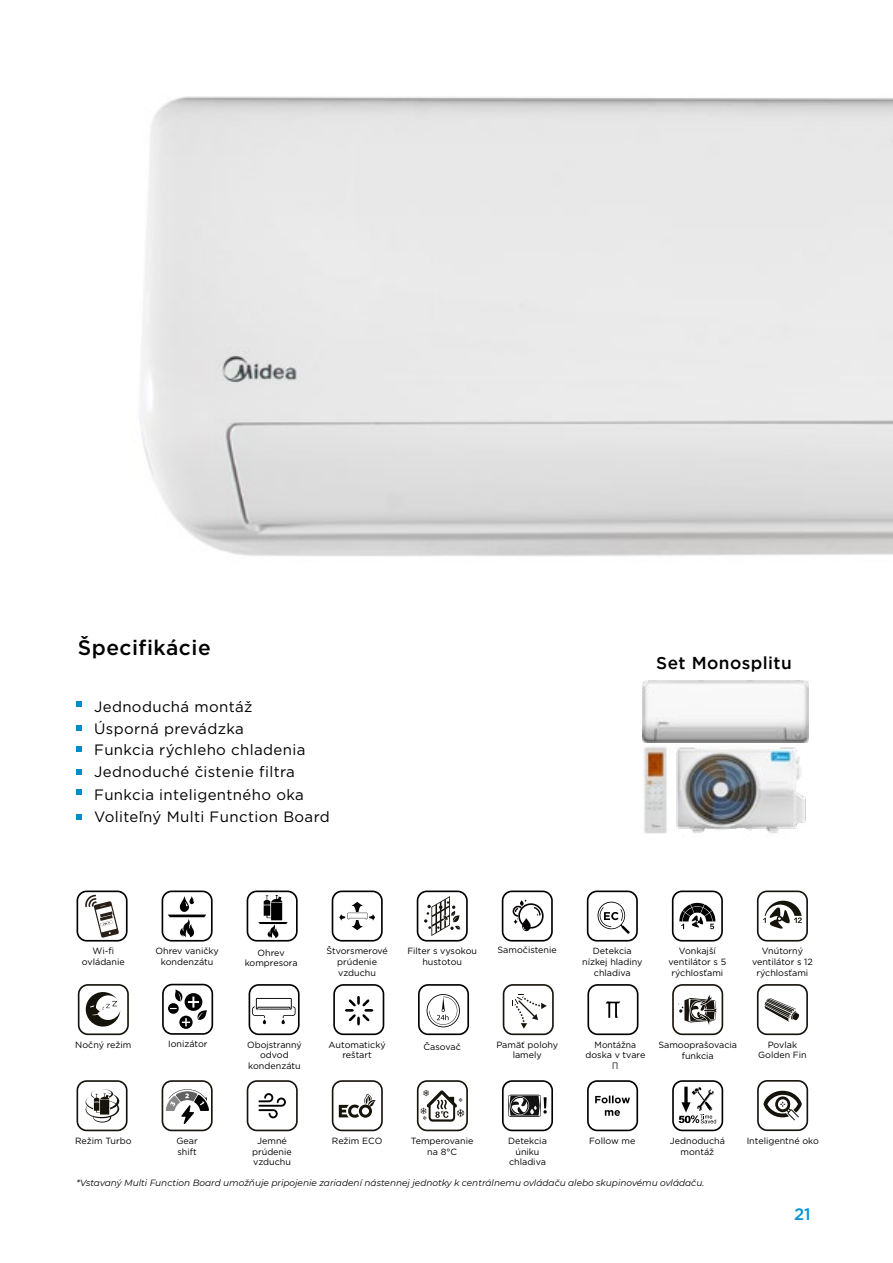
<style>
.page{position:relative;width:893px;height:1263px;background:#fff}
.page>*{position:absolute;margin:0;border:0;box-sizing:border-box;transform-origin:0 0}
.t1{font:500 21px "Gotham";letter-spacing:.025em;color:#000}
.t2{font:500 17.25px "Gotham";letter-spacing:.025em;color:#000}
.t3{font:500 16.5px "Gotham";color:#0093d6}
.t4{font:15px/21.6px "Gotham";letter-spacing:.025em;color:#000}
.t5{font:9px/10.8px "Gotham";color:#000;text-align:center}
.t6{font:italic 9px "Montserrat";color:#000}
.t7{font:9px/10.8px "Gotham";color:#000;text-align:center;scale:.95 1}
.t8{font:9px "Century Gothic";color:#000}
</style>
<div class="page">
<img style="left:140px;top:96px;width:753px;height:460px">
<img style="left:643px;top:747px;width:24px;height:87px">
<img style="left:676px;top:747px;width:130px;height:86px">
<img style="left:642px;top:680px;width:166px;height:62px">
<svg style="left:77px;top:701px;width:5px;height:6px"></svg>
<svg style="left:77px;top:725px;width:5px;height:6px"></svg>
<svg style="left:77px;top:746px;width:5px;height:6px"></svg>
<svg style="left:77px;top:789px;width:5px;height:6px"></svg>
<svg style="left:77px;top:769px;width:5px;height:6px"></svg>
<svg style="left:77px;top:814px;width:5px;height:6px"></svg>
<svg style="left:757px;top:1080px;width:51px;height:51px"></svg>
<svg style="left:77px;top:890px;width:51px;height:51px"></svg>
<svg style="left:162px;top:890px;width:51px;height:51px"></svg>
<svg style="left:247px;top:890px;width:51px;height:51px"></svg>
<svg style="left:332px;top:890px;width:51px;height:51px"></svg>
<svg style="left:417px;top:890px;width:51px;height:51px"></svg>
<svg style="left:502px;top:890px;width:51px;height:51px"></svg>
<svg style="left:587px;top:890px;width:51px;height:51px"></svg>
<svg style="left:672px;top:890px;width:51px;height:51px"></svg>
<svg style="left:757px;top:984px;width:51px;height:51px"></svg>
<svg style="left:417px;top:1080px;width:51px;height:51px"></svg>
<svg style="left:332px;top:1080px;width:51px;height:51px"></svg>
<svg style="left:77px;top:1080px;width:51px;height:51px"></svg>
<svg style="left:757px;top:890px;width:51px;height:51px"></svg>
<svg style="left:503px;top:984px;width:51px;height:51px"></svg>
<svg style="left:672px;top:984px;width:51px;height:51px"></svg>
<svg style="left:333px;top:984px;width:51px;height:51px"></svg>
<svg style="left:418px;top:984px;width:51px;height:51px"></svg>
<svg style="left:78px;top:984px;width:51px;height:51px"></svg>
<svg style="left:587px;top:984px;width:51px;height:51px"></svg>
<svg style="left:162px;top:1080px;width:51px;height:51px"></svg>
<svg style="left:247px;top:1080px;width:51px;height:51px"></svg>
<svg style="left:502px;top:1080px;width:51px;height:51px"></svg>
<svg style="left:587px;top:1080px;width:51px;height:51px"></svg>
<svg style="left:672px;top:1080px;width:51px;height:51px"></svg>
<svg style="left:249px;top:984px;width:51px;height:51px"></svg>
<svg style="left:162px;top:984px;width:51px;height:51px"></svg>
<h1 class="t1" style="left:78px;top:633px;width:134px">Špecifikácie</h1>
<h3 class="t4" style="left:94px;top:695px;width:213px">Jednoduchá montáž<br>Úsporná prevádzka<br>Funkcia rýchleho chladenia</h3>
<h3 class="t4" style="left:94px;top:761px;width:202px">Jednoduché čistenie filtra</h3>
<h3 class="t4" style="left:94px;top:806px;width:237px">Voliteľný Multi Function Board</h3>
<h3 class="t4" style="left:94px;top:784px;width:211px">Funkcia inteligentného oka</h3>
<h2 class="t2" style="left:656px;top:653px;width:137px">Set Monosplitu</h2>
<p class="t5" style="left:82px;top:945px;width:44px">Wi-fi ovládanie</p>
<p class="t5" style="left:155px;top:945px;width:65px">Ohrev vaničky kondenzátu</p>
<p class="t5" style="left:75px;top:1039px;width:58px">Nočný režim</p>
<p class="t5" style="left:168px;top:1038px;width:41px">Ionizátor</p>
<p class="t5" style="left:245px;top:947px;width:54px">Ohrev kompresora</p>
<p class="t5" style="left:326px;top:945px;width:63px">Štvorsmerové prúdenie vzduchu</p>
<p class="t5" style="left:407px;top:945px;width:71px">Filter s vysokou hustotou</p>
<p class="t5" style="left:497px;top:944px;width:61px">Samočistenie</p>
<p class="t5" style="left:582px;top:945px;width:62px">Detekcia nízkej hladiny chladiva</p>
<p class="t5" style="left:668px;top:945px;width:59px">Vonkajší ventilátor s 5 rýchlosťami</p>
<p class="t5" style="left:752px;top:945px;width:62px">Vnútorný ventilátor s 12 rýchlosťami</p>
<p class="t5" style="left:247px;top:1039px;width:56px">Obojstranný odvod kondenzátu</p>
<p class="t5" style="left:329px;top:1039px;width:59px">Automatický reštart</p>
<p class="t5" style="left:424px;top:1041px;width:39px">Časovač</p>
<p class="t5" style="left:496px;top:1039px;width:63px">Pamäť polohy lamely</p>
<p class="t7" style="left:585px;top:1039px;width:65px">Montážna doska v tvare</p>
<p class="t8" style="left:612px;top:1060px;width:8px">Π</p>
<p class="t5" style="left:658px;top:1039px;width:80px">Samooprašovacia funkcia</p>
<p class="t5" style="left:758px;top:1039px;width:50px">Povlak<br>Golden Fin</p>
<p class="t5" style="left:75px;top:1135px;width:58px">Režim Turbo</p>
<p class="t5" style="left:176px;top:1135px;width:23px;text-align:left">Gear shift</p>
<p class="t5" style="left:252px;top:1135px;width:41px">Jemné prúdenie vzduchu</p>
<p class="t5" style="left:332px;top:1135px;width:52px">Režim ECO</p>
<p class="t5" style="left:411px;top:1135px;width:64px">Temperovanie na 8°C</p>
<p class="t5" style="left:508px;top:1135px;width:40px">Detekcia úniku chladiva</p>
<p class="t5" style="left:589px;top:1135px;width:48px">Follow me</p>
<p class="t5" style="left:670px;top:1135px;width:57px">Jednoduchá montáž</p>
<p class="t5" style="left:747px;top:1135px;width:74px">Inteligentné oko</p>
<p class="t6" style="left:77px;top:1176px;width:629px">*Vstavaný Multi Function Board umožňuje pripojenie zariadení nástennej jednotky k centrálnemu ovládaču alebo skupinovému ovládaču.</p>
<h3 class="t3" style="left:794px;top:1203px;width:18px">21</h3>
</div>
